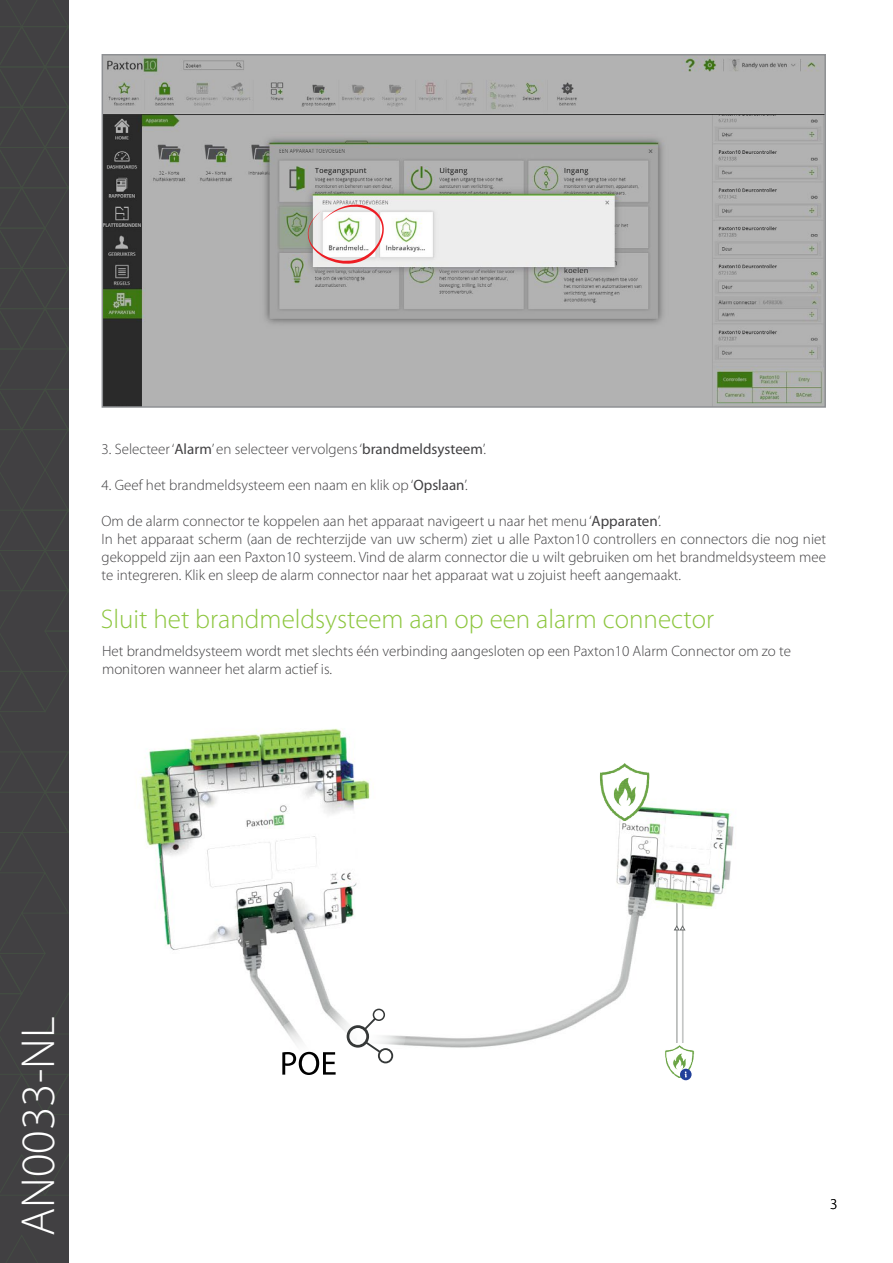
<style>
.page{position:relative;width:893px;height:1263px;background:#fff}
.page>*{position:absolute;margin:0;border:0;box-sizing:border-box;transform-origin:0 0}
.t1{font:300 48px "Myriad Pro";color:#fff}
.t2{font:300 27px "Myriad Pro";color:#8dc63f}
.t3{font:300 15px/18px "Myriad Pro";color:#414042}
.t4{font:300 15px "Myriad Pro";color:#000}
.s1{font-weight:400}
</style>
<div class="page">
<div style="left:0;top:0;width:69px;height:1263px;background:#414042"></div>
<svg style="left:7px;top:1235px;width:31px;height:28px"></svg>
<svg style="left:0;top:0;width:68px;height:1196px"></svg>
<img style="left:105px;top:57px;width:718px;height:348px">
<div style="left:102px;top:54px;width:724px;height:354px;border:2px solid #8f9194"></div>
<svg style="left:308px;top:204px;width:76px;height:60px"></svg>
<img style="left:140px;top:728px;width:594px;height:353px">
<svg style="left:322px;top:991px;width:84px;height:83px"></svg>
<svg style="left:267px;top:1009px;width:126px;height:72px"></svg>
<hr style="left:676px;top:903px;width:1px;height:140px;background:#d0d2d1">
<hr style="left:682px;top:905px;width:1px;height:138px;background:#d0d2d1">
<svg style="left:674px;top:925px;width:11px;height:6px"></svg>
<img style="left:663px;top:1045px;width:32px;height:32px">
<svg style="left:680px;top:1069px;width:12px;height:11px"></svg>
<svg style="left:665px;top:1046px;width:29px;height:31px"></svg>
<img style="left:595px;top:764px;width:57px;height:57px">
<p class="t3" style="left:102px;top:440px;width:386px">3. Selecteer ‘<span class="s1">Alarm</span>’ en selecteer vervolgens ‘<span class="s1">brandmeldsysteem</span>’.</p>
<p class="t3" style="left:102px;top:476px;width:368px">4. Geef het brandmeldsysteem een naam en klik op ‘<span class="s1">Opslaan</span>’.</p>
<p class="t3" style="left:102px;top:512px;width:726px">Om de alarm connector te koppelen aan het apparaat navigeert u naar het menu ‘<span class="s1">Apparaten</span>’.<br>In het apparaat scherm (aan de rechterzijde van uw scherm) ziet u alle Paxton10 controllers en connectors die nog niet gekoppeld zijn aan een Paxton10 systeem. Vind de alarm connector die u wilt gebruiken om het brandmeldsysteem mee te integreren. Klik en sleep de alarm connector naar het apparaat wat u zojuist heeft aangemaakt.</p>
<h2 class="t2" style="left:101px;top:602px;width:614px">Sluit het brandmeldsysteem aan op een alarm connector</h2>
<p class="t3" style="left:102px;top:642px;width:690px">Het brandmeldsysteem wordt met slechts één verbinding aangesloten op een Paxton10 Alarm Connector om zo te monitoren wanneer het alarm actief is.</p>
<h1 class="t1" style="left:9px;top:1236px;width:220px;rotate:-90deg">AN0033-NL</h1>
<p class="t4" style="left:830px;top:1195px;width:9px">3</p>
</div>
